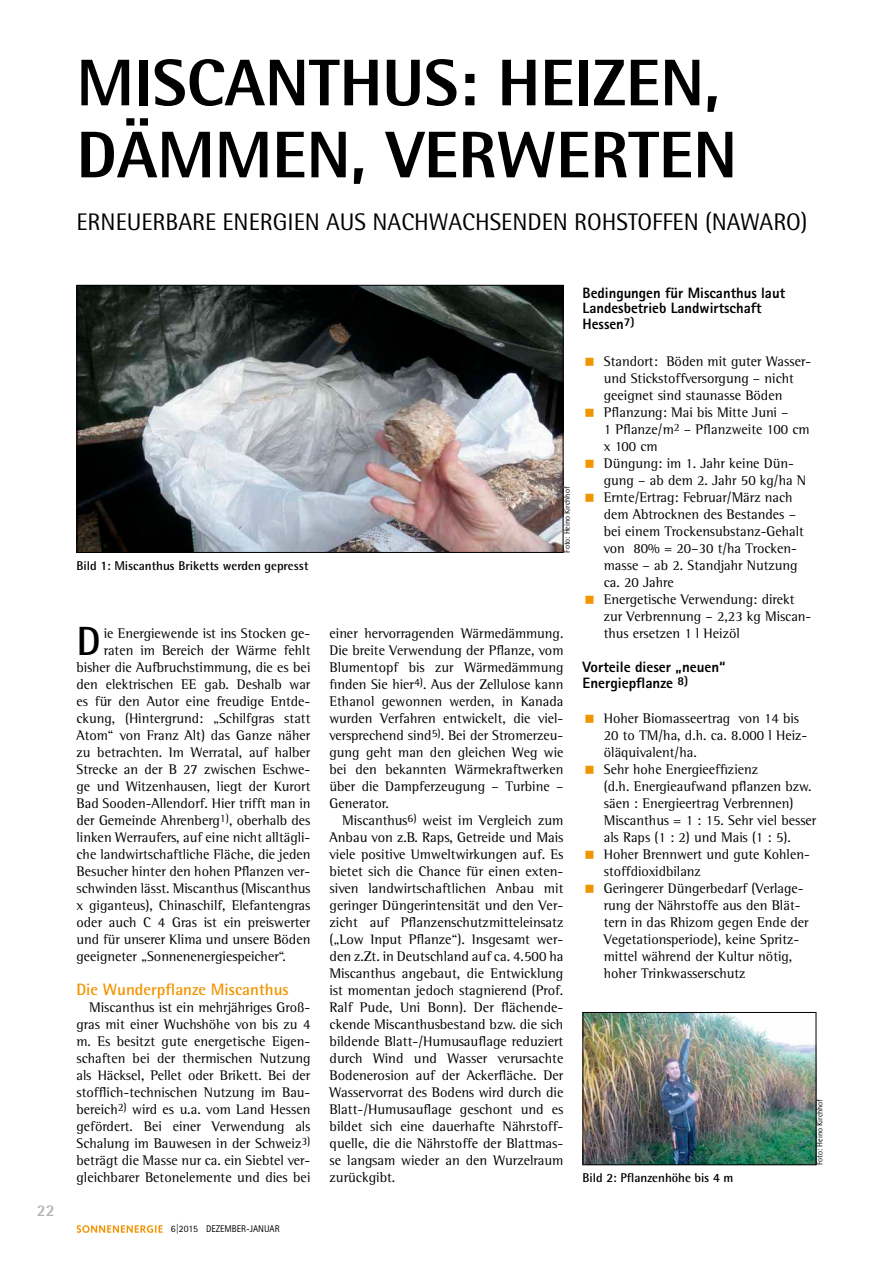
<style>
.page{position:relative;width:893px;height:1263px;background:#fff}
.page>*{position:absolute;margin:0;border:0;box-sizing:border-box;transform-origin:0 0}
.t1{font:800 66px/72px "Rotis Semi Sans Std";color:#000}
.t2{font:700 40.8px "Rotis Semi Sans Std";color:#000}
.t3{font:24px "Rotis Semi Sans Std";color:#000}
.t4{font:700 16.5px "Rotis Semi Sans Std";color:#f29400}
.t5{font:700 16.5px "Rotis Semi Sans Std";color:#b1b3b4}
.t6{font:800 15px/15.8px "Rotis Sans Serif Std";color:#000}
.t7{font:14.25px/17px "Rotis Semi Serif Std";color:#000;text-align:justify}
.t8{font:700 12.75px "Rotis Semi Sans Std";color:#000}
.t9{font:9.75px "Rotis Sans Serif Std";color:#000}
.t10{font:8.25px "Rotis Semi Sans Std";color:#000}
</style>
<div class="page">
<svg style="left:77px;top:1225px;width:86px;height:8px"></svg>
<img style="left:585px;top:1014px;width:229px;height:149px">
<div style="left:583px;top:1012px;width:233px;height:153px;border:1px solid #000"></div>
<img style="left:79px;top:287px;width:482px;height:264px">
<div style="left:77px;top:285px;width:486px;height:268px;border:1px solid #000"></div>
<p class="t5" style="left:37px;top:1200px;width:19px">22</p>
<h1 class="t1" style="left:77px;top:46px;width:662px">MISCANTHUS: HEIZEN,<br>DÄMMEN, VERWERTEN</h1>
<h3 class="t3" style="left:77px;top:207px;width:733px">ERNEUERBARE ENERGIEN AUS NACHWACHSENDEN ROHSTOFFEN (NAWARO)</h3>
<p class="t8" style="left:77px;top:558px;width:234px">Bild 1: Miscanthus Briketts werden gepresst</p>
<h2 class="t2" style="left:77px;top:616px;width:26px">D</h2>
<p class="t7" style="left:104px;top:624px;width:208px">ie Energiewende ist ins Stocken ge-</p>
<p class="t7" style="left:104px;top:642px;width:208px">raten im Bereich der Wärme fehlt</p>
<p class="t7" style="left:77px;top:659px;width:235px">bisher die Aufbruchstimmung, die es bei</p>
<p class="t7" style="left:77px;top:676px;width:235px">den elektrischen EE gab. Deshalb war</p>
<p class="t7" style="left:77px;top:693px;width:235px">es für den Autor eine freudige Entde-</p>
<p class="t7" style="left:77px;top:710px;width:235px">ckung, (Hintergrund: „Schilfgras statt</p>
<p class="t7" style="left:77px;top:727px;width:235px">Atom“ von Franz Alt) das Ganze näher</p>
<p class="t7" style="left:77px;top:744px;width:235px">zu betrachten. Im Werratal, auf halber</p>
<p class="t7" style="left:77px;top:761px;width:235px">Strecke an der B 27 zwischen Eschwe-</p>
<p class="t7" style="left:77px;top:778px;width:235px">ge und Witzenhausen, liegt der Kurort</p>
<p class="t7" style="left:77px;top:795px;width:235px">Bad Sooden-Allendorf. Hier trifft man in</p>
<p class="t7" style="left:77px;top:812px;width:235px">der Gemeinde Ahrenberg<sup>1)</sup>, oberhalb des</p>
<p class="t7" style="left:77px;top:829px;width:235px">linken Werraufers, auf eine nicht alltägli-</p>
<p class="t7" style="left:77px;top:846px;width:235px">che landwirtschaftliche Fläche, die jeden</p>
<p class="t7" style="left:77px;top:863px;width:235px">Besucher hinter den hohen Pflanzen ver-</p>
<p class="t7" style="left:77px;top:880px;width:235px">schwinden lässt. Miscanthus (Miscanthus</p>
<p class="t7" style="left:77px;top:897px;width:235px">x giganteus), Chinaschilf, Elefantengras</p>
<p class="t7" style="left:77px;top:914px;width:235px">oder auch C 4 Gras ist ein preiswerter</p>
<p class="t7" style="left:77px;top:931px;width:235px">und für unserer Klima und unsere Böden</p>
<p class="t7" style="left:77px;top:948px;width:211px">geeigneter „Sonnenenergiespeicher“.</p>
<p class="t4" style="left:77px;top:979px;width:214px">Die Wunderpflanze Miscanthus</p>
<p class="t7" style="left:77px;top:999px;width:235px;text-indent:13px">Miscanthus ist ein mehrjähriges Groß&shy;gras mit einer Wuchshöhe von bis zu 4 m. Es besitzt gute energetische Eigen&shy;schaften bei der thermischen Nutzung als Häcksel, Pellet oder Brikett. Bei der stofflich-technischen Nutzung im Bau&shy;bereich<sup>2)</sup> wird es u.a. vom Land Hessen gefördert. Bei einer Verwendung als Schalung im Bauwesen in der Schweiz<sup>3) </sup>beträgt die Masse nur ca. ein Siebtel ver&shy;gleichbarer Betonelemente und dies bei</p>
<p class="t9" style="left:171px;top:1223px;width:110px">6|2015 DEZEMBER-JANUAR</p>
<p class="t10" style="left:562px;top:553px;width:68px;rotate:-90deg">Foto: Heino Kirchhof</p>
<p class="t7" style="left:330px;top:625px;width:235px">einer hervorragenden Wärmedämmung.<br>Die breite Verwendung der Pflanze, vom Blumentopf bis zur Wärmedämmung finden Sie hier<sup>4)</sup>. Aus der Zellulose kann Ethanol gewonnen werden, in Kanada wurden Verfahren entwickelt, die viel&shy;versprechend sind<sup>5)</sup>. Bei der Stromerzeu&shy;gung geht man den gleichen Weg wie bei den bekannten Wärmekraftwerken über die Dampferzeugung – Turbine – Generator.</p>
<p class="t7" style="left:330px;top:812px;width:235px;text-indent:13px">Miscanthus<sup>6)</sup> weist im Vergleich zum Anbau von z.B. Raps, Getreide und Mais viele positive Umweltwirkungen auf. Es bietet sich die Chance für einen exten&shy;siven landwirtschaftlichen Anbau mit geringer Düngerintensität und den Ver&shy;zicht auf Pflanzenschutzmitteleinsatz („Low Input Pflanze“). Insgesamt wer&shy;den z.Zt. in Deutschland auf ca. 4.500 ha Miscanthus angebaut, die Entwicklung ist momentan jedoch stagnierend (Prof.<br>Ralf Pude, Uni Bonn). Der flächende&shy;ckende Miscanthusbestand bzw. die sich bildende Blatt-/Humusauflage reduziert durch Wind und Wasser verursachte Bodenerosion auf der Ackerfläche. Der Wasservorrat des Bodens wird durch die Blatt-/Humusauflage geschont und es bildet sich eine dauerhafte Nährstoff&shy;quelle, die die Nährstoffe der Blattmas&shy;se langsam wieder an den Wurzelraum zurückgibt.</p>
<p class="t6" style="left:583px;top:284px;width:204px">Bedingungen für Miscanthus laut<br>Landesbetrieb Landwirtschaft<br>Hessen<sup>7)</sup></p>
<p class="t7" style="left:604px;top:352px;width:209px;text-align:left">Standort: Böden mit guter Wasser&shy;und Stickstoffversorgung – nicht geeignet sind staunasse Böden<br>Pflanzung: Mai bis Mitte Juni –<br>1 Pflanze/m<sup>2</sup> – Pflanzweite 100 cm x 100 cm<br>Düngung: im 1. Jahr keine Dün&shy;gung – ab dem 2. Jahr 50 kg/ha N<br>Ernte/Ertrag: Februar/März nach dem Abtrocknen des Bestandes – bei einem Trockensubstanz-Gehalt von 80% = 20–30 t/ha Trocken&shy;masse – ab 2. Standjahr Nutzung ca. 20 Jahre<br>Energetische Verwendung: direkt zur Verbrennung – 2,23 kg Miscan&shy;thus ersetzen 1 l Heizöl</p>
<p class="t6" style="left:583px;top:659px;width:145px">Vorteile dieser „neuen“<br>Energiepflanze <sup>8)</sup></p>
<p class="t7" style="left:604px;top:710px;width:214px;text-align:left">Hoher Biomasseertrag von 14 bis<br>20 to TM/ha, d.h. ca. 8.000 l Heiz&shy;öläquivalent/ha.<br>Sehr hohe Energieeffizienz<br>(d.h. Energieaufwand pflanzen bzw. säen : Energieertrag Verbrennen)<br>Miscanthus = 1 : 15. Sehr viel besser als Raps (1 : 2) und Mais (1 : 5).<br>Hoher Brennwert und gute Kohlen&shy;stoffdioxidbilanz<br>Geringerer Düngerbedarf (Verlage&shy;rung der Nährstoffe aus den Blät&shy;tern in das Rhizom gegen Ende der<br>Vegetationsperiode), keine Spritz&shy;mittel während der Kultur nötig, hoher Trinkwasserschutz</p>
<p class="t8" style="left:583px;top:1170px;width:152px">Bild 2: Pflanzenhöhe bis 4 m</p>
<p class="t10" style="left:815px;top:1165px;width:68px;rotate:-90deg">Foto: Heino Kirchhof</p>
</div>
